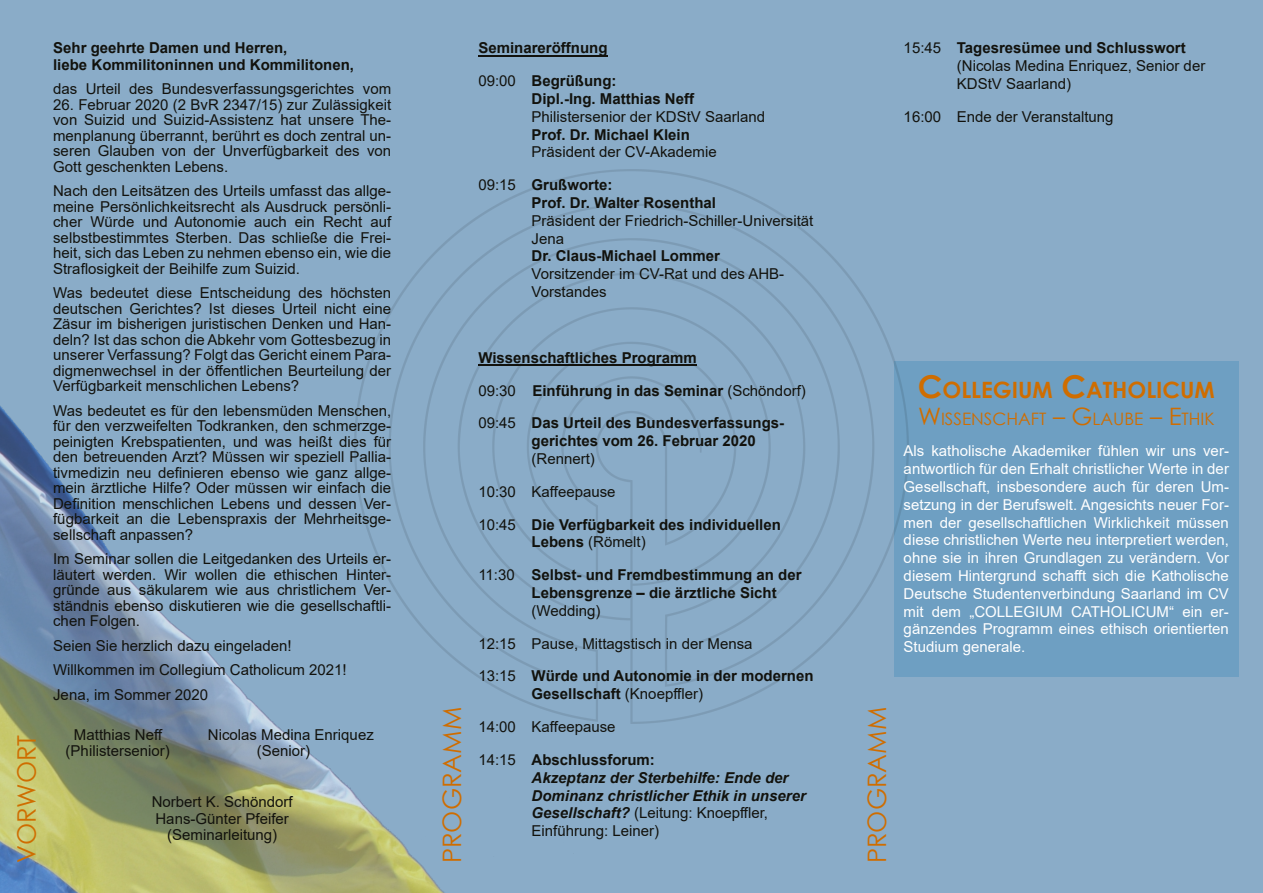
<style>
.page{position:relative;width:1263px;height:893px;background:#8aacc8}
.page>*{position:absolute;margin:0;border:0;box-sizing:border-box;transform-origin:0 0}
.t1{font:25.5px "Century Gothic";color:#cf6d00}
.t2{font:700 22.5px "Century Gothic";color:#cf6d00}
.t3{font:17.1px "Century Gothic";color:#cf6d00}
.t4{font:15px/15.5px "Arial";color:#12120d}
.t5{font:15px/17.9px "Arial";color:#fff;text-align:justify}
.t6{font:700 15px/32.8px "Arial";color:#12120d}
.t7{font:italic 700 15px/17.9px "Arial";color:#12120d}
.s1{font-weight:400}
.s2{font-weight:700}
.s3{font-weight:400;font-style:normal}
.s4{font-size:31.5px}
.s5{font-size:24px}
</style>
<div class="page">
<div style="left:894px;top:361px;width:344px;height:316px;background:#6e9fc2"></div>
<img style="left:0;top:406px;width:445px;height:487px">
<img style="left:354px;top:169px;width:554px;height:555px">
<hr style="left:478px;top:55px;width:130px;height:1px;background:#12120d">
<hr style="left:478px;top:364px;width:219px;height:2px;background:#12120d">
<h1 class="t1" style="left:17px;top:863px;width:130px;rotate:-90deg">VORWORT</h1>
<p class="t6" style="left:53px;top:41px;width:302px;line-height:16.5px">Sehr geehrte Damen und Herren,<br>liebe Kommilitoninnen und Kommilitonen,</p>
<p class="t4" style="left:53px;top:83px;width:340px">das Urteil des Bundesverfassungsgerichtes vom</p>
<p class="t4" style="left:53px;top:98px;width:340px;text-align:justify">26. Februar 2020 (2 BvR 2347/15) zur Zulässigkeit von Suizid und Suizid-Assistenz hat unsere The&shy;menplanung überrannt, berührt es doch zentral un&shy;seren Glauben von der Unverfügbarkeit des von Gott geschenkten Lebens.</p>
<p class="t4" style="left:53px;top:185px;width:340px;text-align:justify">Nach den Leitsätzen des Urteils umfasst das allge&shy;meine Persönlichkeitsrecht als Ausdruck persönli&shy;cher Würde und Autonomie auch ein Recht auf selbstbestimmtes Sterben. Das schließe die Frei&shy;heit, sich das Leben zu nehmen ebenso ein, wie die Straflosigkeit der Beihilfe zum Suizid.</p>
<p class="t4" style="left:53px;top:287px;width:340px;text-align:justify">Was bedeutet diese Entscheidung des höchsten deutschen Gerichtes? Ist dieses Urteil nicht eine Zäsur im bisherigen juristischen Denken und Han&shy;deln? Ist das schon die Abkehr vom Gottesbezug in unserer Verfassung? Folgt das Gericht einem Para&shy;digmenwechsel in der öffentlichen Beurteilung der Verfügbarkeit menschlichen Lebens?</p>
<p class="t4" style="left:53px;top:404px;width:340px;text-align:justify">Was bedeutet es für den lebensmüden Menschen, für den verzweifelten Todkranken, den schmerzge&shy;peinigten Krebspatienten, und was heißt dies für den betreuenden Arzt? Müssen wir speziell Pallia&shy;tivmedizin neu definieren ebenso wie ganz allge&shy;mein ärztliche Hilfe? Oder müssen wir einfach die Definition menschlichen Lebens und dessen Ver&shy;fügbarkeit an die Lebenspraxis der Mehrheitsge&shy;sellschaft anpassen?</p>
<p class="t4" style="left:53px;top:552px;width:340px;text-align:justify">Im Seminar sollen die Leitgedanken des Urteils er&shy;läutert werden. Wir wollen die ethischen Hinter&shy;gründe aus säkularem wie aus christlichem Ver&shy;ständnis ebenso diskutieren wie die gesellschaftli&shy;chen Folgen.</p>
<p class="t4" style="left:53px;top:634px;width:295px;line-height:25px">Seien Sie herzlich dazu eingeladen!<br>Willkommen im Collegium Catholicum 2021!<br>Jena, im Sommer 2020</p>
<p class="t4" style="left:74px;top:728px;width:90px">Matthias Neff</p>
<p class="t4" style="left:208px;top:728px;width:167px">Nicolas Medina Enriquez</p>
<p class="t4" style="left:66px;top:744px;width:106px">(Philistersenior)</p>
<p class="t4" style="left:257px;top:744px;width:55px">(Senior)</p>
<p class="t4" style="left:152px;top:795px;width:142px;line-height:16.5px;text-align:center">Norbert K. Schöndorf<br>Hans-Günter Pfeifer (Seminarleitung)</p>
<p class="t6" style="left:478px;top:33px;width:140px">Seminareröffnung<br><span class="s1">09:00</span> Begrüßung:</p>
<p class="t6" style="left:532px;top:84px;width:164px">Dipl.-Ing. Matthias Neff</p>
<p class="t4" style="left:532px;top:110px;width:235px">Philistersenior der KDStV Saarland</p>
<p class="t6" style="left:532px;top:119px;width:160px">Prof. Dr. Michael Klein</p>
<p class="t4" style="left:478px;top:137px;width:240px;line-height:32.8px;text-indent:53px">Präsident der CV-Akademie<br>09:15 <span class="s2">Grußworte:</span></p>
<p class="t6" style="left:532px;top:188px;width:186px">Prof. Dr. Walter Rosenthal</p>
<p class="t4" style="left:532px;top:213px;width:283px;line-height:17.9px">Präsident der Friedrich-Schiller-Universität<br>Jena</p>
<p class="t6" style="left:532px;top:241px;width:190px">Dr. Claus-Michael Lommer</p>
<p class="t4" style="left:532px;top:266px;width:254px;line-height:17.9px">Vorsitzender im CV-Rat und des AHB-<br>Vorstandes</p>
<p class="t4" style="left:957px;top:40px;width:250px;line-height:17.9px;text-indent:-53px">15:45 <span class="s2">Tagesresümee und Schlusswort </span>(Nicolas Medina Enriquez, Senior der<br>KDStV Saarland)</p>
<p class="t4" style="left:904px;top:110px;width:211px">16:00 Ende der Veranstaltung</p>
<p class="t6" style="left:478px;top:342px;width:329px">Wissenschaftliches Programm<br><span class="s1">09:30</span> Einführung in das Seminar <span class="s1">(Schöndorf)<br>09:45</span> Das Urteil des Bundesverfassungs-</p>
<p class="t6" style="left:532px;top:426px;width:226px">gerichtes vom 26. Februar 2020</p>
<p class="t6" style="left:478px;top:444px;width:304px;text-indent:53px"><span class="s1">(Rennert)<br>10:30 Kaffeepause<br>10:45</span> Die Verfügbarkeit des individuellen</p>
<p class="t6" style="left:478px;top:527px;width:325px;text-indent:53px">Lebens <span class="s1">(Römelt)<br>11:30</span> Selbst- und Fremdbestimmung an der</p>
<p class="t6" style="left:532px;top:578px;width:247px">Lebensgrenze – die ärztliche Sicht</p>
<p class="t4" style="left:478px;top:595px;width:337px;line-height:32.8px;text-indent:53px">(Wedding)<br>12:15 Pause, Mittagstisch in der Mensa<br>13:15 <span class="s2">Würde und Autonomie in der modernen</span></p>
<p class="t4" style="left:478px;top:679px;width:226px;line-height:32.8px;text-indent:53px"><span class="s2">Gesellschaft</span> (Knoepffler)<br>14:00 Kaffeepause<br>14:15 <span class="s2">Abschlussforum:</span></p>
<p class="t7" style="left:532px;top:770px;width:276px">Akzeptanz der Sterbehilfe: Ende der Dominanz christlicher Ethik in unserer Gesellschaft? <span class="s3">(Leitung: Knoepffler, Einführung: Leiner)</span></p>
<h1 class="t1" style="left:442px;top:863px;width:158px;rotate:-90deg">PROGRAMM</h1>
<h1 class="t1" style="left:867px;top:863px;width:158px;rotate:-90deg">PROGRAMM</h1>
<h2 class="t2" style="left:918px;top:381px;width:298px"><span class="s4">C</span>OLLEGIUM <span class="s4">C</span>ATHOLICUM</h2>
<p class="t3" style="left:918px;top:412px;width:298px"><span class="s5">W</span>ISSENSCHAFT <span class="s5">– G</span>LAUBE <span class="s5">– E</span>THIK</p>
<p class="t5" style="left:904px;top:443px;width:327px">Als katholische Akademiker fühlen wir uns ver&shy;antwortlich für den Erhalt christlicher Werte in der Gesellschaft, insbesondere auch für deren Um&shy;setzung in der Berufswelt. Angesichts neuer For&shy;men der gesellschaftlichen Wirklichkeit müssen diese christlichen Werte neu interpretiert werden, ohne sie in ihren Grundlagen zu verändern. Vor diesem Hintergrund schafft sich die Katholische Deutsche Studentenverbindung Saarland im CV mit dem „COLLEGIUM CATHOLICUM“ ein er&shy;gänzendes Programm eines ethisch orientierten Studium generale.</p>
</div>
